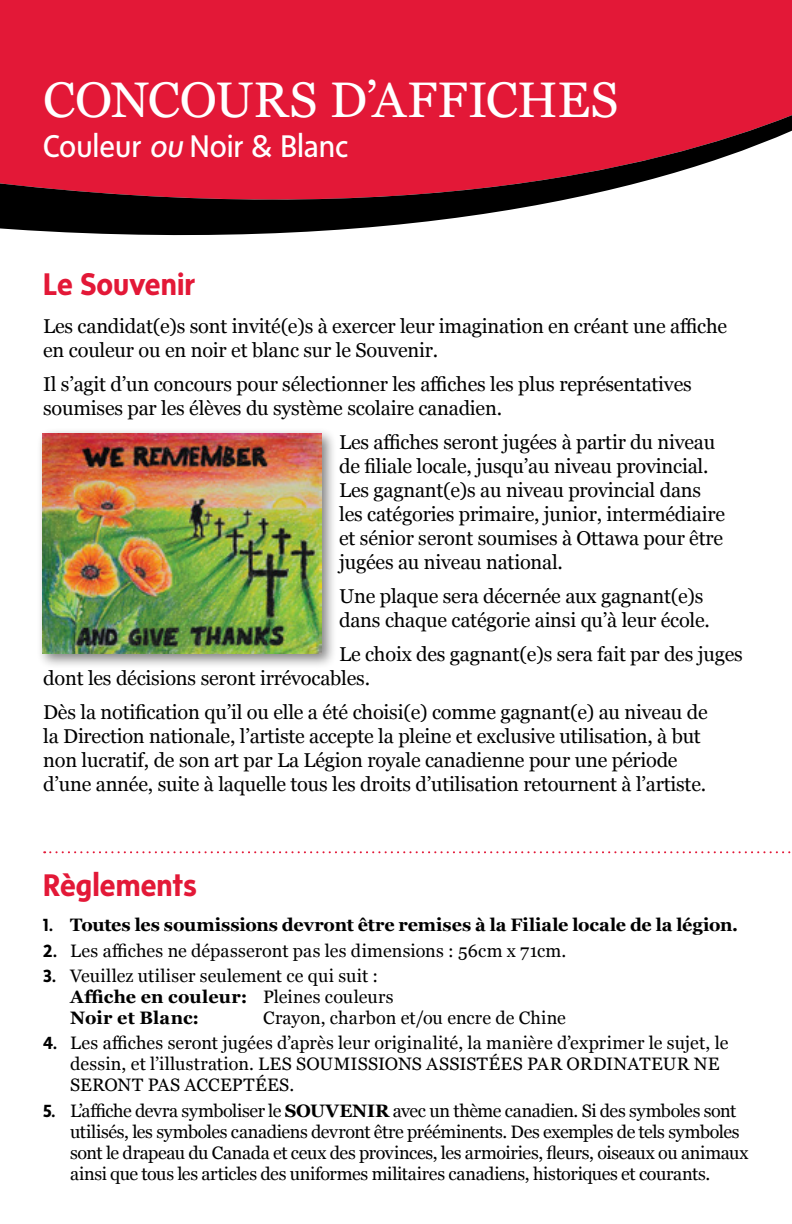
<style>
.page{position:relative;width:792px;height:1224px;background:#fff}
.page>*{position:absolute;margin:0;border:0;box-sizing:border-box;transform-origin:0 0}
.t1{font:50px "Georgia";letter-spacing:-.005em;color:#fff}
.t2{font:700 32px "Sense";color:#e31837}
.t3{font:32px "Sense";color:#fff}
.t4{font:20px/24px "Georgia";letter-spacing:-.01em;color:#000}
.t5{font:18px/21px "Georgia";letter-spacing:-.01em;color:#000}
.t6{font:18px/21px "Georgia";letter-spacing:.01em;color:#000}
.t7{font:700 18px "Georgia";letter-spacing:-.005em;color:#000}
.s1{font-style:italic}
.s2{font-family:"Sense"}
.s3{font-family:"Sense";font-weight:700}
.s4{font-weight:700}
</style>
<div class="page">
<div style="left:0;top:0;width:792px;height:115px;background:#e31837"></div>
<svg style="left:0;top:115px;width:792px;height:121px;fill:#e31837"></svg>
<div style="left:36px;top:427px;width:301px;height:242px;background:#000;opacity:.5"></div>
<img style="left:42px;top:433px;width:279px;height:220px">
<svg style="left:44px;top:851px;width:747px;height:2px"></svg>
<h1 class="t1" style="left:43px;top:64px;width:577px">CONCOURS D’AFFICHES</h1>
<h2 class="t3" style="left:43px;top:128px;width:307px">Couleur <span class="s1">ou</span> Noir &amp; Blanc</h2>
<h2 class="t2" style="left:43px;top:265px;width:154px">Le Souvenir</h2>
<p class="t4" style="left:43px;top:313px;width:685px">Les candidat(e)s sont invité(e)s à exercer leur imagination en créant une affiche en couleur ou en noir et blanc sur le Souvenir.</p>
<p class="t4" style="left:43px;top:371px;width:650px">Il s’agit d’un concours pour sélectionner les affiches les plus représentatives soumises par les élèves du système scolaire canadien.</p>
<p class="t4" style="left:339px;top:429px;width:387px">Les affiches seront jugées à partir du niveau de filiale locale, jusqu’au niveau provincial.<br>Les gagnant(e)s au niveau provincial dans les catégories primaire, junior, intermédiaire et sénior seront soumises à Ottawa pour être jugées au niveau national.</p>
<p class="t4" style="left:339px;top:584px;width:372px">Une plaque sera décernée aux gagnant(e)s dans chaque catégorie ainsi qu’à leur école.</p>
<p class="t4" style="left:43px;top:642px;width:701px;text-indent:296px">Le choix des gagnant(e)s sera fait par des juges dont les décisions seront irrévocables.</p>
<p class="t4" style="left:43px;top:700px;width:666px">Dès la notification qu’il ou elle a été choisi(e) comme gagnant(e) au niveau de la Direction nationale, l’artiste accepte la pleine et exclusive utilisation, à but non lucratif, de son art par La Légion royale canadienne pour une période d’une année, suite à laquelle tous les droits d’utilisation retournent à l’artiste.</p>
<h2 class="t2" style="left:43px;top:867px;width:155px">Règlements</h2>
<p class="t7" style="left:43px;top:912px;width:696px"><span class="s2">1.</span> Toutes les soumissions devront être remises à la Filiale locale de la légion.</p>
<p class="t6" style="left:43px;top:939px;width:525px"><span class="s3">2.</span> Les affiches ne dépasseront pas les dimensions : 56cm x 71cm.</p>
<p class="t5" style="left:70px;top:965px;width:325px;text-indent:-27px"><span class="s3">3.</span> Veuillez utiliser seulement ce qui suit :<br><span class="s4">Affiche en couleur:</span> Pleines couleurs<br><span class="s4">Noir et Blanc:</span></p>
<p class="t5" style="left:263px;top:1007px;width:304px">Crayon, charbon et/ou encre de Chine</p>
<p class="t6" style="left:70px;top:1032px;width:660px;text-indent:-27px"><span class="s3">4.</span> Les affiches seront jugées d’après leur originalité, la manière d’exprimer le sujet, le dessin, et l’illustration. LES SOUMISSIONS ASSISTÉES PAR ORDINATEUR NE<br>SERONT PAS ACCEPTÉES.</p>
<p class="t5" style="left:70px;top:1099px;width:680px;text-indent:-27px"><span class="s3">5.</span> L’affiche devra symboliser le <span class="s4">SOUVENIR</span> avec un thème canadien. Si des symboles sont utilisés, les symboles canadiens devront être prééminents. Des exemples de tels symboles sont le drapeau du Canada et ceux des provinces, les armoiries, fleurs, oiseaux ou animaux ainsi que tous les articles des uniformes militaires canadiens, historiques et courants.</p>
</div>
